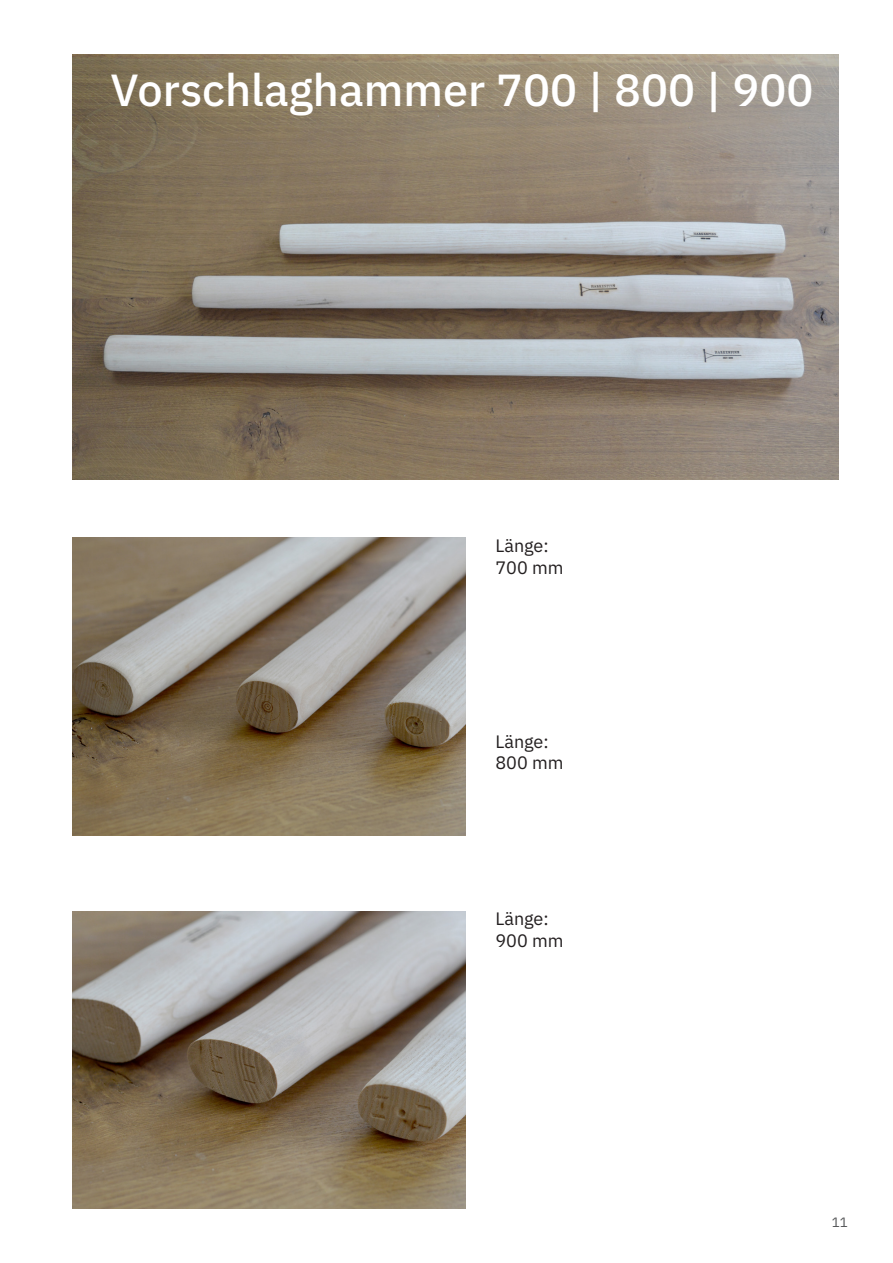
<style>
.page{position:relative;width:893px;height:1263px;background:#fff}
.page>*{position:absolute;margin:0;border:0;box-sizing:border-box;transform-origin:0 0}
.Absatzformat_3{font:500 45px "IBM Plex Sans";color:#fff}
.Absatzformat_1{font:18px "IBM Plex Sans";color:#231f20}
.t1{font:13.5px "IBM Plex Sans";color:#57585a}
</style>
<div class="page">
<img style="left:72px;top:54px;width:767px;height:425px">
<img style="left:72px;top:911px;width:393px;height:298px">
<img style="left:72px;top:538px;width:393px;height:298px">
<p class="Absatzformat_3" style="left:111px;top:55px;width:704px">Vorschlaghammer 700 | 800 | 900</p>
<p class="Absatzformat_1" style="left:495px;top:532px;width:55px">Länge:</p>
<p class="Absatzformat_1" style="left:495px;top:553px;width:70px">700 mm</p>
<p class="Absatzformat_1" style="left:495px;top:727px;width:55px">Länge:</p>
<p class="Absatzformat_1" style="left:495px;top:749px;width:70px">800 mm</p>
<p class="Absatzformat_1" style="left:495px;top:905px;width:55px">Länge:</p>
<p class="Absatzformat_1" style="left:495px;top:927px;width:70px">900 mm</p>
<p class="t1" style="left:832px;top:1212px;width:18px">11</p>
</div>
